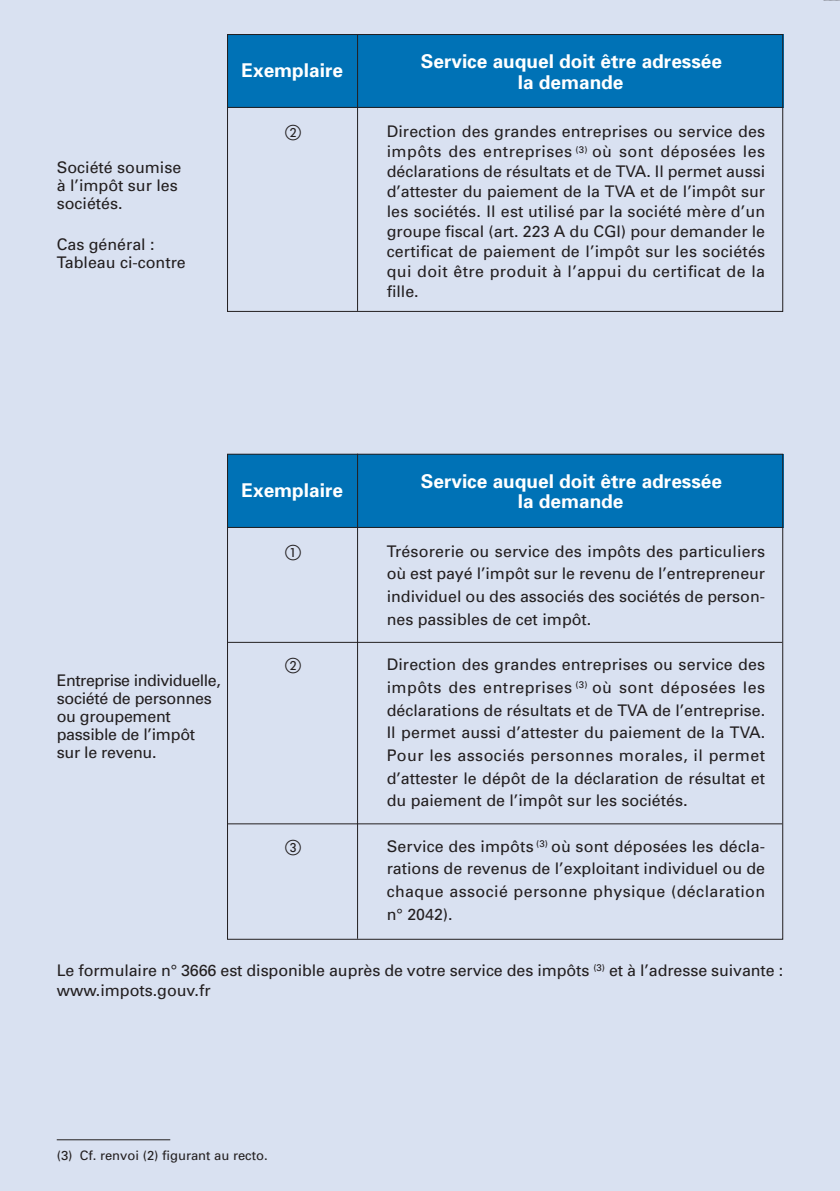
<style>
.page{position:relative;width:840px;height:1191px;background:#fff}
.page>*{position:absolute;margin:0;border:0;box-sizing:border-box;transform-origin:0 0}
.t1{font:700 19px "Univers";color:#fff}
.t2{font:16px/22.6px "Univers";color:#231f20;text-align:justify}
.t3{font:16px "European Pi One";color:#231f20}
.t4{font:13px "Univers";color:#231f20}
</style>
<div class="page">
<div style="left:0;top:0;width:839px;height:1191px;background:#d9e1f1"></div>
<div style="left:227px;top:34px;width:555px;height:74px;background:#0072b6"></div>
<div style="left:227px;top:34px;width:555px;height:278px;border:1px solid #231f20"></div>
<hr style="left:227px;top:107px;width:555px;height:1px;background:#231f20">
<hr style="left:357px;top:34px;width:1px;height:277px;background:#231f20">
<div style="left:227px;top:454px;width:555px;height:73px;background:#0072b6"></div>
<hr style="left:228px;top:642px;width:553px;height:1px;background:#231f20">
<hr style="left:228px;top:823px;width:553px;height:1px;background:#231f20">
<hr style="left:227px;top:527px;width:555px;height:1px;background:#231f20">
<hr style="left:357px;top:454px;width:1px;height:484px;background:#231f20">
<svg style="left:823px;top:0;width:16px;height:1px"></svg>
<hr style="left:57px;top:1139px;width:113px;height:1px;background:#231f20">
<p class="t2" style="left:57px;top:160px;width:126px;line-height:18px;text-align:left">Société soumise à l’impôt sur les sociétés.</p>
<p class="t2" style="left:57px;top:237px;width:130px;line-height:18px">Cas général :<br>Tableau ci-contre</p>
<p class="t1" style="left:241px;top:64px;width:103px">Exemplaire</p>
<p class="t1" style="left:420px;top:54px;width:302px">Service auquel doit être adressée</p>
<p class="t1" style="left:517px;top:75px;width:107px">la demande</p>
<p class="t3" style="left:285px;top:124px;width:17px">-</p>
<p class="t2" style="left:386px;top:123px;width:380px;line-height:20px">Direction des grandes entreprises ou service des impôts des entreprises <sup>(3)</sup> où sont déposées les déclarations de résultats et de TVA. Il permet aussi d’attester du paiement de la TVA et de l’impôt sur les sociétés. Il est utilisé par la société mère d’un groupe fiscal (art. 223 A du CGI) pour demander le certificat de paiement de l’impôt sur les sociétés qui doit être produit à l’appui du certificat de la fille.</p>
<p class="t2" style="left:57px;top:673px;width:165px;line-height:18px;text-align:left">Entreprise individuelle, société de personnes ou groupement passible de l’impôt sur le revenu.</p>
<p class="t1" style="left:241px;top:483px;width:103px">Exemplaire</p>
<p class="t1" style="left:420px;top:474px;width:302px">Service auquel doit être adressée</p>
<p class="t1" style="left:517px;top:495px;width:107px">la demande</p>
<p class="t2" style="left:386px;top:541px;width:380px">Trésorerie ou service des impôts des particuliers où est payé l’impôt sur le revenu de l’entrepreneur individuel ou des associés des sociétés de person&shy;nes passibles de cet impôt.</p>
<p class="t3" style="left:285px;top:657px;width:17px">-</p>
<p class="t2" style="left:386px;top:654px;width:380px">Direction des grandes entreprises ou service des impôts des entreprises <sup>(3)</sup> où sont déposées les déclarations de résultats et de TVA de l’entreprise.<br>Il permet aussi d’attester du paiement de la TVA.<br>Pour les associés personnes morales, il permet d’attester le dépôt de la déclaration de résultat et du paiement de l’impôt sur les sociétés.</p>
<p class="t2" style="left:386px;top:836px;width:380px">Service des impôts <sup>(3)</sup> où sont déposées les décla&shy;rations de revenus de l’exploitant individuel ou de chaque associé personne physique (déclaration n° 2042).</p>
<p class="t2" style="left:57px;top:961px;width:727px;line-height:20px">Le formulaire n° 3666 est disponible auprès de votre service des impôts <sup>(3)</sup> et à l’adresse suivante : www.impots.gouv.fr</p>
<p class="t4" style="left:57px;top:1150px;width:212px">(3) Cf. renvoi (2) figurant au recto.</p>
</div>
